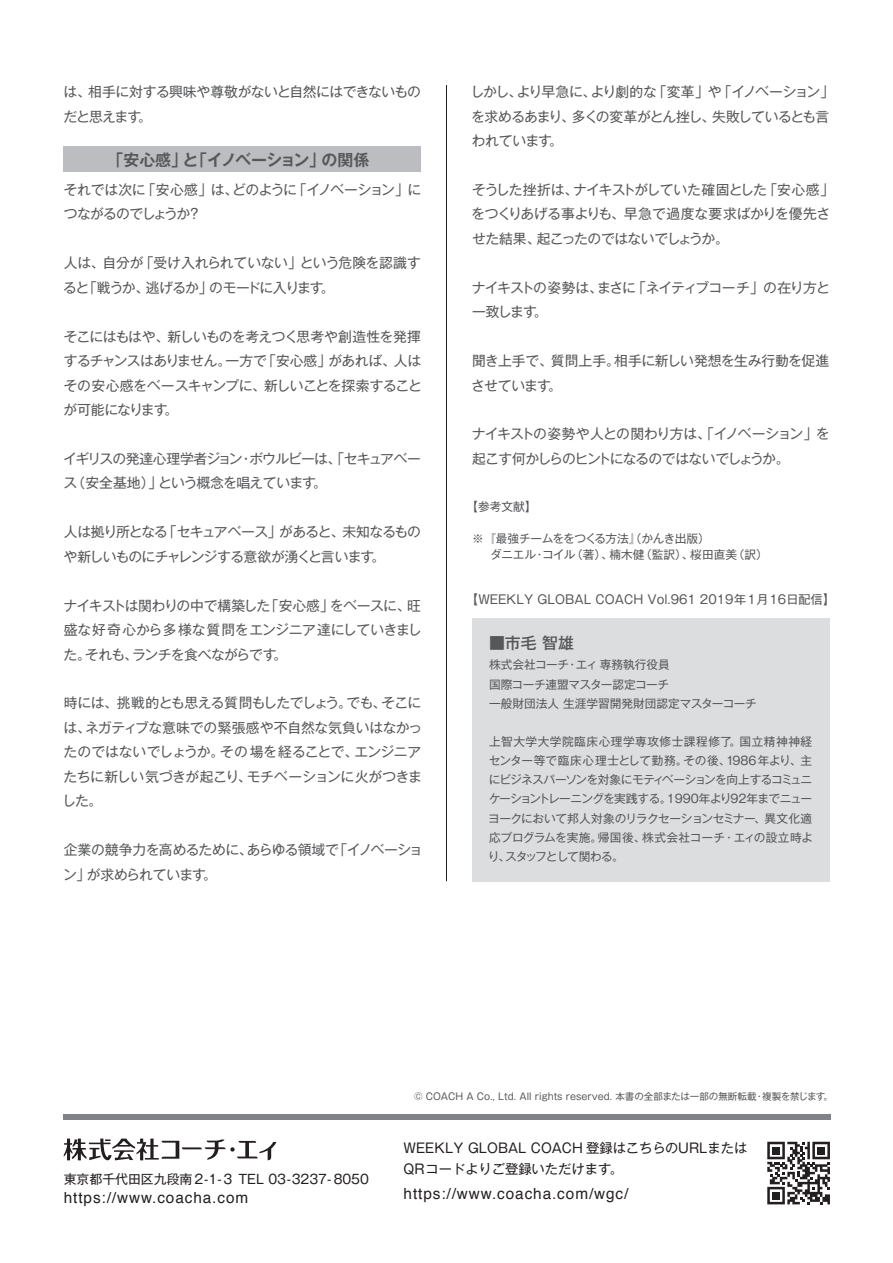
<style>
.page{position:relative;width:893px;height:1263px;background:#fff}
.page>*{position:absolute;margin:0;border:0;box-sizing:border-box;transform-origin:0 0}
.t1{font:700 15.9px "Gothic MB101 Pr 6 N De";letter-spacing:-.025em;color:#57585a}
.t2{font:500 15.9px "Gothic MB101 Pr 6 N";color:#57585a}
.t3{font:15.3px "Helvetica";letter-spacing:.06em;color:#231f20}
.t4{font:13.8px/24.5px "Gothic MB101 Pr 6 N";letter-spacing:-.04em;color:#57585a}
.t5{font:13.8px/24.5px "Gothic MB101 Pr 6 N";letter-spacing:-.06em;color:#57585a}
.t6{font:13.8px/24.5px "Gothic MB101 Pr 6 N";letter-spacing:-.065em;color:#57585a}
.t7{font:13.8px/24.5px "Gothic MB101 Pr 6 N";letter-spacing:-.02em;color:#57585a}
.t8{font:13.2px/20.4px "Gothic MB101 Pro";color:#231f20}
.t9{font:12.9px "Gothic MB101 Pr 6 N";color:#231f20}
.t10{font:12.15px "Gothic MB101 Pr 6 N";color:#57585a}
.t11{font:11.7px/19.2px "Gothic MB101 Pr 6 N";letter-spacing:-.015em;color:#57585a}
.t12{font:9.6px "Gothic MB101 Pr 6 N";color:#57585a}
.s1{color:#56575a}
</style>
<div class="page">
<div style="left:64px;top:147px;width:357px;height:25px;background:#bcbdc0"></div>
<div style="left:472px;top:618px;width:357px;height:263px;background:#dcdddf"></div>
<hr style="left:446px;top:85px;width:1px;height:796px;background:#231f20">
<svg style="left:767px;top:1141px;width:63px;height:64px"></svg>
<svg style="left:767px;top:1142px;width:63px;height:62px"></svg>
<svg style="left:64px;top:1138px;width:212px;height:22px"></svg>
<div style="left:64px;top:1114px;width:767px;height:6px;background:#808285"></div>
<p class="t4" style="left:64px;top:79px;width:359px">は、相手に対する興味や尊敬がないと自然にはできないものだと思えま<span class="s1">す</span>。</p>
<p class="t1" style="left:107px;top:146px;width:263px">「安心感」と「イノベーション」の関係</p>
<p class="t4" style="left:64px;top:177px;width:359px">それでは次に「安心感」は、どのように「イノベーション」につながるのでしょうか？</p>
<p class="t4" style="left:63px;top:250px;width:359px">人は、自分が「受け入れられていない」という危険を認識すると「戦うか、逃げるか」のモードに入りま<span class="s1">す</span>。</p>
<p class="t4" style="left:64px;top:323px;width:360px;text-align:justify">そこにはもはや、新しいものを考えつく思考や創造性を発揮するチャンスはありません。一方で「安心感」があれば、人はその安心感をベースキャンプに、新しいことを探索することが可能になりま<span class="s1">す</span>。</p>
<p class="t4" style="left:63px;top:445px;width:359px">イギリスの発達心理学者ジョン・ボウルビーは、「セキュアベース（安全基地）」という概念を唱えていま<span class="s1">す</span>。</p>
<p class="t5" style="left:64px;top:519px;width:359px">人は拠り所となる「セキュアベース」があると、未知なるものや新しいものにチャレンジする意欲が湧くと言いま<span class="s1">す</span>。</p>
<p class="t4" style="left:63px;top:592px;width:360px;text-align:justify">ナイキストは関わりの中で構築した「安心感」をベースに、旺盛な好奇心から多様な質問をエンジニア達にしていきました。それも、ランチを食べながらで<span class="s1">す</span>。</p>
<p class="t4" style="left:62px;top:690px;width:362px;text-align:justify">時には、挑戦的とも思える質問もしたでしょう。でも、そこには、ネガティブな意味での緊張感や不自然な気負いはなかったのではないでしょうか。その場を経ることで、エンジニアたちに新しい気づきが起こり、モチベーションに火がつきました。</p>
<p class="t4" style="left:63px;top:837px;width:361px">企業の競争力を高めるために、あらゆる領域で「イノベーション」が求められていま<span class="s1">す</span>。</p>
<p class="t5" style="left:470px;top:79px;width:365px">しかし、より早急に、より劇的な「変革」や「イノベーション」を求めるあまり、多くの変革がとん挫し、失敗しているとも言われていま<span class="s1">す</span>。</p>
<p class="t4" style="left:471px;top:176px;width:364px">そうした挫折は、ナイキストがしていた確固とした「安心感」をつくりあげる事よりも、早急で過度な要求ばかりを優先させた結果、起こったのではないでしょうか。</p>
<p class="t6" style="left:472px;top:274px;width:360px">ナイキストの姿勢は、まさに「ネイティブコーチ」の在り方と一致しま<span class="s1">す</span>。</p>
<p class="t7" style="left:471px;top:348px;width:359px">聞き上手で、質問上手。相手に新しい発想を生み行動を促進させていま<span class="s1">す</span>。</p>
<p class="t6" style="left:472px;top:421px;width:360px">ナイキストの姿勢や人との関わり方は、「イノベーション」を起こす何かしらのヒントになるのではないでしょうか。</p>
<p class="t11" style="left:466px;top:496px;width:72px">【参考文献】</p>
<p class="t11" style="left:490px;top:530px;width:279px;line-height:15.9px;text-indent:-18px">※『最強チームををつくる方法』（かんき出版）<br>ダニエル・コイル（著）、楠木健（監訳）、桜田直美（訳）</p>
<p class="t10" style="left:466px;top:589px;width:371px">【WEEKLY GLOBAL COACH Vol.961 2019年1月16日配信】</p>
<p class="t2" style="left:489px;top:629px;width:87px">■市毛 智雄</p>
<p class="t11" style="left:489px;top:654px;width:269px">株式会社コーチ・エィ 専務執行役員<br>国際コーチ連盟マスター認定コーチ<br>一般財団法人 生涯学習開発財団認定マスターコーチ</p>
<p class="t11" style="left:488px;top:731px;width:326px;text-align:justify">上智大学大学院臨床心理学専攻修士課程修了。国立精神神経センター等で臨床心理士として勤務。その後、1986年より、主にビジネスパーソンを対象にモティベーションを向上するコミュニケーショントレーニングを実践する。1990年より92年までニューヨークにおいて邦人対象のリラクセーションセミナー、異文化適応プログラムを実施。帰国後、株式会社コーチ･エィの設立時より、スタッフとして関わる。</p>
<p class="t9" style="left:64px;top:1168px;width:307px">東京都千代田区九段南 2-1-3 TEL 03-3237- 8050</p>
<p class="t3" style="left:64px;top:1186px;width:186px">https://www.coacha.com</p>
<p class="t12" style="left:414px;top:1088px;width:421px">© COACH A Co., Ltd. All rights reserved. 本書の全部または一部の無断転載・複製を禁じま<span class="s1">す</span>。</p>
<p class="t8" style="left:404px;top:1136px;width:345px">WEEKLY GLOBAL COACH 登録はこちらのURLまたは<br>QRコードよりご登録いただけます。</p>
<p class="t3" style="left:404px;top:1181px;width:226px">https://www.coacha.com/wgc/</p>
</div>
